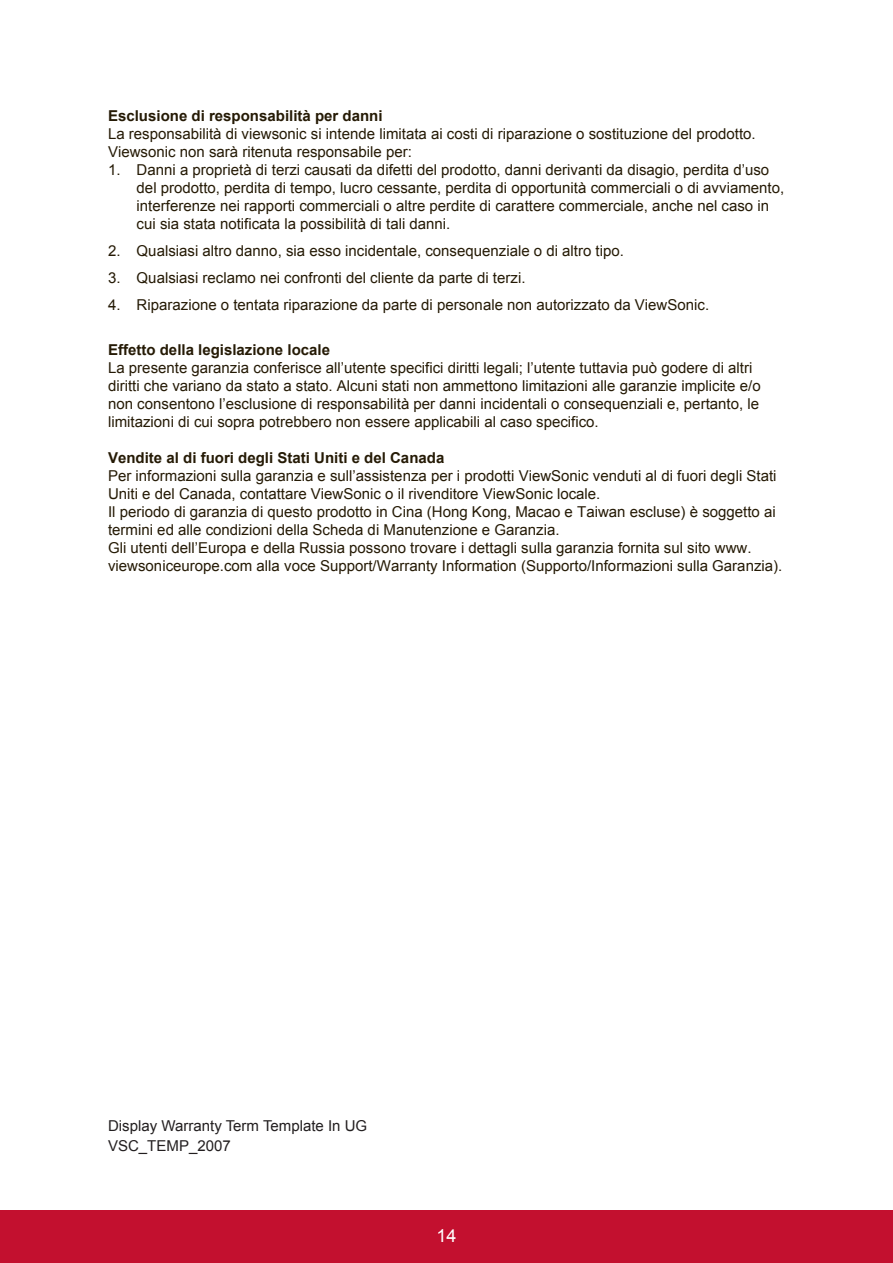
<style>
.page{position:relative;width:893px;height:1263px;background:#fff}
.page>*{position:absolute;margin:0;border:0;box-sizing:border-box;transform-origin:0 0}
.t1{font:18px "Arial";color:#fff}
.t2{font:15px/18px "Arial";color:#251a05}
.t3{font:700 15px "Arial";color:#251a05}
.t4{font:15px/19.5px "Arial";color:#231f20}
</style>
<div class="page">
<div style="left:0;top:1210px;width:892px;height:53px;background:#c3102f"></div>
<p class="t3" style="left:108px;top:106px;width:276px">Esclusione di responsabilità per danni</p>
<p class="t2" style="left:108px;top:125px;width:648px">La responsabilità di viewsonic si intende limitata ai costi di riparazione o sostituzione del prodotto.<br>Viewsonic non sarà ritenuta responsabile per:</p>
<p class="t2" style="left:136px;top:161px;width:648px;text-indent:-28px">1. Danni a proprietà di terzi causati da difetti del prodotto, danni derivanti da disagio, perdita d’uso del prodotto, perdita di tempo, lucro cessante, perdita di opportunità commerciali o di avviamento, interferenze nei rapporti commerciali o altre perdite di carattere commerciale, anche nel caso in cui sia stata notificata la possibilità di tali danni.</p>
<p class="t2" style="left:108px;top:242px;width:517px">2. Qualsiasi altro danno, sia esso incidentale, consequenziale o di altro tipo.</p>
<p class="t2" style="left:108px;top:269px;width:418px">3. Qualsiasi reclamo nei confronti del cliente da parte di terzi.</p>
<p class="t2" style="left:108px;top:296px;width:602px">4. Riparazione o tentata riparazione da parte di personale non autorizzato da ViewSonic.</p>
<p class="t3" style="left:108px;top:340px;width:223px">Effetto della legislazione locale</p>
<p class="t2" style="left:108px;top:359px;width:653px">La presente garanzia conferisce all’utente specifici diritti legali; l’utente tuttavia può godere di altri diritti che variano da stato a stato. Alcuni stati non ammettono limitazioni alle garanzie implicite e/o non consentono l’esclusione di responsabilità per danni incidentali o consequenziali e, pertanto, le limitazioni di cui sopra potrebbero non essere applicabili al caso specifico.</p>
<p class="t3" style="left:108px;top:448px;width:337px">Vendite al di fuori degli Stati Uniti e del Canada</p>
<p class="t2" style="left:108px;top:467px;width:675px">Per informazioni sulla garanzia e sull’assistenza per i prodotti ViewSonic venduti al di fuori degli Stati Uniti e del Canada, contattare ViewSonic o il rivenditore ViewSonic locale.<br>Il periodo di garanzia di questo prodotto in Cina (Hong Kong, Macao e Taiwan escluse) è soggetto ai termini ed alle condizioni della Scheda di Manutenzione e Garanzia.<br>Gli utenti dell’Europa e della Russia possono trovare i dettagli sulla garanzia fornita sul sito www. viewsoniceurope.com alla voce Support/Warranty Information (Supporto/Informazioni sulla Garanzia).</p>
<p class="t4" style="left:108px;top:1116px;width:260px">Display Warranty Term Template In UG<br>VSC_TEMP_2007</p>
<p class="t1" style="left:436px;top:1223px;width:22px">14</p>
</div>
